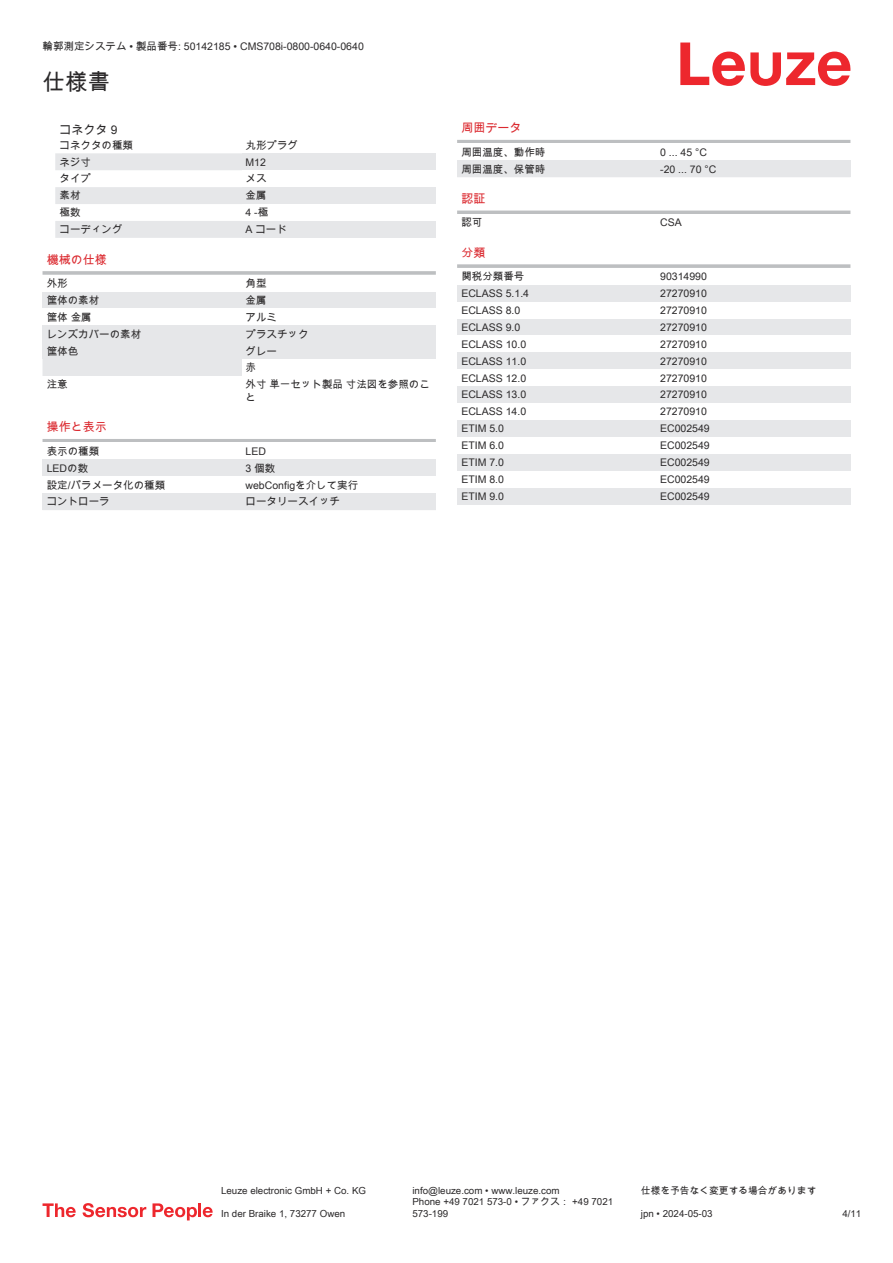
<style>
.page{position:relative;width:893px;height:1263px;background:#fff}
.page>*{position:absolute;margin:0;border:0;box-sizing:border-box;transform-origin:0 0}
.t1{font:22.5px "Arial Unicode MS";color:#2b292a}
.t2{font:12px "Arial Unicode MS";color:#db2a30}
.t3{font:12px "Arial Unicode MS";color:#2b292a}
.t4{font:10.5px/17px "Arial Unicode MS";color:#2b292a}
.t5{font:9.75px/11.7px "Arial Unicode MS";color:#2b292a}
</style>
<div class="page">
<svg style="left:680px;top:43px;width:170px;height:43px"></svg>
<svg style="left:43px;top:153px;width:199px;height:223px;fill:#e6e7e9"></svg>
<div style="left:242px;top:153px;width:194px;height:17px;background:#e6e7e9"></div>
<div style="left:242px;top:187px;width:194px;height:17px;background:#e6e7e9"></div>
<div style="left:242px;top:221px;width:194px;height:17px;background:#e6e7e9"></div>
<div style="left:43px;top:255px;width:393px;height:18px;background:#fff"></div>
<hr style="left:43px;top:271px;width:393px;height:4px;background:#c6c8c9">
<div style="left:43px;top:275px;width:199px;height:17px;background:#fff"></div>
<div style="left:43px;top:292px;width:199px;height:17px;background:#e6e7e9"></div>
<div style="left:242px;top:292px;width:194px;height:17px;background:#e6e7e9"></div>
<div style="left:43px;top:309px;width:199px;height:16px;background:#fff"></div>
<div style="left:43px;top:325px;width:199px;height:17px;background:#e6e7e9"></div>
<div style="left:242px;top:325px;width:194px;height:17px;background:#e6e7e9"></div>
<div style="left:43px;top:342px;width:199px;height:17px;background:#e6e7e9"></div>
<div style="left:242px;top:342px;width:194px;height:17px;background:#e6e7e9"></div>
<hr style="left:43px;top:439px;width:393px;height:3px;background:#bdbfc1">
<div style="left:43px;top:459px;width:199px;height:17px;background:#e6e7e9"></div>
<div style="left:242px;top:459px;width:194px;height:17px;background:#e6e7e9"></div>
<div style="left:43px;top:493px;width:199px;height:17px;background:#e6e7e9"></div>
<div style="left:242px;top:493px;width:194px;height:17px;background:#e6e7e9"></div>
<hr style="left:457px;top:140px;width:393px;height:3px;background:#bdbfc1">
<div style="left:457px;top:160px;width:200px;height:17px;background:#e6e7e9"></div>
<div style="left:657px;top:160px;width:193px;height:17px;background:#e6e7e9"></div>
<hr style="left:457px;top:211px;width:393px;height:3px;background:#bdbfc1">
<svg style="left:457px;top:264px;width:393px;height:4px;background:#c3c5c7"></svg>
<div style="left:457px;top:285px;width:200px;height:17px;background:#e6e7e9"></div>
<div style="left:657px;top:285px;width:193px;height:17px;background:#e6e7e9"></div>
<div style="left:457px;top:319px;width:200px;height:16px;background:#e6e7e9"></div>
<div style="left:657px;top:319px;width:193px;height:16px;background:#e6e7e9"></div>
<div style="left:457px;top:352px;width:200px;height:17px;background:#e6e7e9"></div>
<div style="left:657px;top:352px;width:193px;height:17px;background:#e6e7e9"></div>
<div style="left:457px;top:386px;width:200px;height:17px;background:#e6e7e9"></div>
<div style="left:657px;top:386px;width:193px;height:17px;background:#e6e7e9"></div>
<div style="left:457px;top:420px;width:200px;height:17px;background:#e6e7e9"></div>
<div style="left:657px;top:420px;width:193px;height:17px;background:#e6e7e9"></div>
<div style="left:457px;top:454px;width:200px;height:17px;background:#e6e7e9"></div>
<div style="left:657px;top:454px;width:193px;height:17px;background:#e6e7e9"></div>
<div style="left:457px;top:488px;width:200px;height:16px;background:#e6e7e9"></div>
<div style="left:657px;top:488px;width:193px;height:16px;background:#e6e7e9"></div>
<svg style="left:43px;top:1203px;width:33px;height:14px"></svg>
<svg style="left:83px;top:1203px;width:63px;height:14px"></svg>
<svg style="left:153px;top:1203px;width:44px;height:17px"></svg>
<hr style="left:198px;top:1203px;width:3px;height:14px;background:#ed272d">
<svg style="left:203px;top:1207px;width:10px;height:10px"></svg>
<p class="t4" style="left:43px;top:38px;width:323px">輪郭測定システム • 製品番号: 50142185 • CMS708i-0800-0640-0640</p>
<h1 class="t1" style="left:43px;top:66px;width:69px">仕様書</h1>
<p class="t3" style="left:60px;top:121px;width:60px">コネクタ 9</p>
<p class="t4" style="left:60px;top:136px;width:75px">コネクタの種類</p>
<p class="t4" style="left:246px;top:136px;width:54px">丸形プラグ</p>
<p class="t4" style="left:60px;top:153px;width:33px">ネジ寸</p>
<p class="t4" style="left:246px;top:153px;width:22px">M12</p>
<p class="t4" style="left:60px;top:170px;width:33px">タイプ</p>
<p class="t4" style="left:246px;top:170px;width:22px">メス</p>
<p class="t4" style="left:60px;top:187px;width:22px">素材</p>
<p class="t4" style="left:246px;top:187px;width:22px">金属</p>
<p class="t4" style="left:60px;top:204px;width:22px">極数</p>
<p class="t4" style="left:246px;top:204px;width:24px">4 -極</p>
<p class="t4" style="left:60px;top:221px;width:64px">コーディング</p>
<p class="t4" style="left:246px;top:221px;width:43px">A コード</p>
<p class="t2" style="left:47px;top:251px;width:61px">機械の仕様</p>
<p class="t4" style="left:47px;top:274px;width:22px">外形</p>
<p class="t4" style="left:246px;top:274px;width:22px">角型</p>
<p class="t4" style="left:47px;top:291px;width:54px">筐体の素材</p>
<p class="t4" style="left:246px;top:291px;width:22px">金属</p>
<p class="t4" style="left:47px;top:308px;width:46px">筐体 金属</p>
<p class="t4" style="left:246px;top:308px;width:33px">アルミ</p>
<p class="t4" style="left:47px;top:325px;width:96px">レンズカバーの素材</p>
<p class="t4" style="left:246px;top:325px;width:64px">プラスチック</p>
<p class="t4" style="left:47px;top:342px;width:33px">筐体色</p>
<p class="t4" style="left:246px;top:342px;width:33px">グレー赤</p>
<p class="t4" style="left:47px;top:376px;width:22px">注意</p>
<p class="t4" style="left:246px;top:378px;width:186px;line-height:12.6px">外寸 単一セット製品 寸法図を参照のこと</p>
<p class="t2" style="left:47px;top:418px;width:61px">操作と表示</p>
<p class="t4" style="left:47px;top:442px;width:54px">表示の種類</p>
<p class="t4" style="left:246px;top:442px;width:22px">LED</p>
<p class="t4" style="left:47px;top:459px;width:43px">LEDの数</p>
<p class="t4" style="left:246px;top:459px;width:31px">3 個数</p>
<p class="t4" style="left:47px;top:476px;width:120px">設定/パラメータ化の種類</p>
<p class="t4" style="left:246px;top:476px;width:114px">webConfigを介して実行</p>
<p class="t4" style="left:47px;top:493px;width:64px">コントローラ</p>
<p class="t4" style="left:246px;top:493px;width:96px">ロータリースイッチ</p>
<p class="t2" style="left:461px;top:119px;width:61px">周囲データ</p>
<p class="t4" style="left:461px;top:143px;width:85px">周囲温度、動作時</p>
<p class="t4" style="left:660px;top:143px;width:48px">0 ... 45 °C</p>
<p class="t4" style="left:461px;top:160px;width:85px">周囲温度、保管時</p>
<p class="t4" style="left:660px;top:160px;width:58px">-20 ... 70 °C</p>
<p class="t2" style="left:461px;top:190px;width:25px">認証</p>
<p class="t4" style="left:461px;top:214px;width:22px">認可</p>
<p class="t4" style="left:660px;top:214px;width:23px">CSA</p>
<p class="t2" style="left:461px;top:244px;width:25px">分類</p>
<p class="t4" style="left:461px;top:268px;width:64px">関税分類番号</p>
<p class="t4" style="left:660px;top:268px;width:48px">90314990</p>
<p class="t4" style="left:461px;top:285px;width:69px">ECLASS 5.1.4</p>
<p class="t4" style="left:660px;top:285px;width:48px">27270910</p>
<p class="t4" style="left:461px;top:301px;width:60px">ECLASS 8.0</p>
<p class="t4" style="left:660px;top:301px;width:48px">27270910</p>
<p class="t4" style="left:461px;top:318px;width:60px">ECLASS 9.0</p>
<p class="t4" style="left:660px;top:318px;width:48px">27270910</p>
<p class="t4" style="left:461px;top:335px;width:66px">ECLASS 10.0</p>
<p class="t4" style="left:660px;top:335px;width:48px">27270910</p>
<p class="t4" style="left:461px;top:352px;width:66px">ECLASS 11.0</p>
<p class="t4" style="left:660px;top:352px;width:48px">27270910</p>
<p class="t4" style="left:461px;top:369px;width:66px">ECLASS 12.0</p>
<p class="t4" style="left:660px;top:369px;width:48px">27270910</p>
<p class="t4" style="left:461px;top:386px;width:66px">ECLASS 13.0</p>
<p class="t4" style="left:660px;top:386px;width:48px">27270910</p>
<p class="t4" style="left:461px;top:403px;width:66px">ECLASS 14.0</p>
<p class="t4" style="left:660px;top:403px;width:48px">27270910</p>
<p class="t4" style="left:461px;top:420px;width:44px">ETIM 5.0</p>
<p class="t4" style="left:660px;top:420px;width:51px">EC002549</p>
<p class="t4" style="left:461px;top:437px;width:44px">ETIM 6.0</p>
<p class="t4" style="left:660px;top:437px;width:51px">EC002549</p>
<p class="t4" style="left:461px;top:454px;width:44px">ETIM 7.0</p>
<p class="t4" style="left:660px;top:454px;width:51px">EC002549</p>
<p class="t4" style="left:461px;top:470px;width:44px">ETIM 8.0</p>
<p class="t4" style="left:660px;top:470px;width:51px">EC002549</p>
<p class="t4" style="left:461px;top:487px;width:44px">ETIM 9.0</p>
<p class="t4" style="left:660px;top:487px;width:51px">EC002549</p>
<p class="t5" style="left:221px;top:1184px;width:146px">Leuze electronic GmbH + Co. KG</p>
<p class="t5" style="left:412px;top:1184px;width:149px">info@leuze.com • www.leuze.com</p>
<p class="t5" style="left:641px;top:1184px;width:177px">仕様を予告なく変更する場合があります</p>
<p class="t5" style="left:221px;top:1207px;width:126px">In der Braike 1, 73277 Owen</p>
<p class="t5" style="left:412px;top:1196px;width:202px">Phone +49 7021 573-0 • ファクス： +49 7021<br>573-199</p>
<p class="t5" style="left:641px;top:1207px;width:73px">jpn • 2024-05-03</p>
<p class="t5" style="left:842px;top:1207px;width:20px">4/11</p>
</div>
